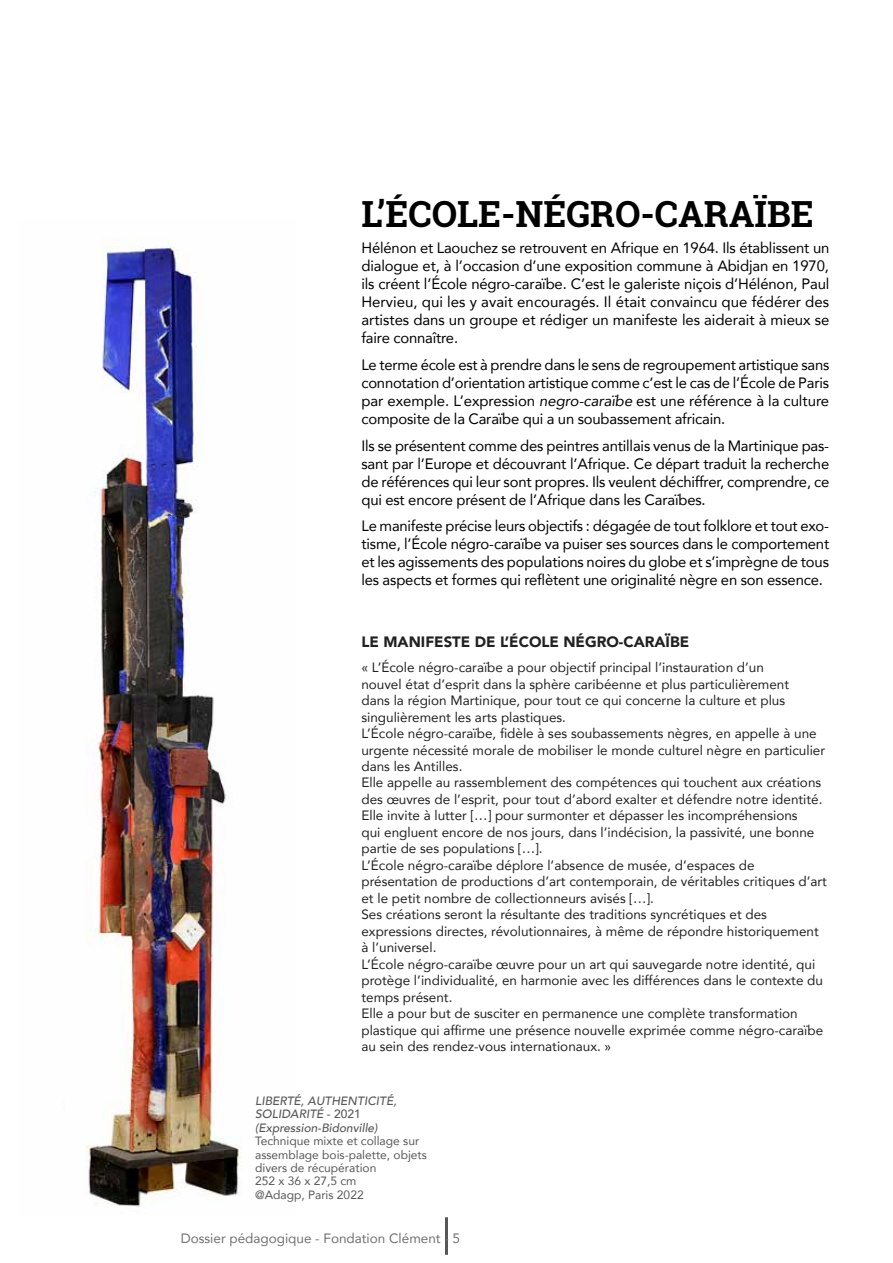
<style>
.page{position:relative;width:893px;height:1263px;background:#fff}
.page>*{position:absolute;margin:0;border:0;box-sizing:border-box;transform-origin:0 0}
.t1{font:700 36px "Roboto Slab";color:#000}
.t2{font:15px/18px "Avenir";letter-spacing:-.01em;color:#000;text-align:justify}
.t3{font:900 15px "Avenir";color:#202122}
.t4{font:13.5px/16.5px "Avenir";color:#202122}
.t5{font:13.5px "Avenir";color:#706f6f}
.t6{font:12px/13.4px "Avenir";color:#575756}
.t7{font:italic 500 12px/13.4px "Avenir";color:#575756}
.s1{font-style:italic}
.s2{font-style:normal}
</style>
<div class="page">
<hr style="left:445px;top:1217px;width:3px;height:38px;background:#575756">
<img style="left:86px;top:242px;width:156px;height:965px">
<h1 class="t1" style="left:361px;top:189px;width:454px">L’ÉCOLE-NÉGRO-CARAÏBE</h1>
<p class="t2" style="left:361px;top:239px;width:469px">Hélénon et Laouchez se retrouvent en Afrique en 1964. Ils établissent un dialogue et, à l’occasion d’une exposition commune à Abidjan en 1970, ils créent l’École négro-caraïbe. C’est le galeriste niçois d’Hélénon, Paul Hervieu, qui les y avait encouragés. Il était convaincu que fédérer des artistes dans un groupe et rédiger un manifeste les aiderait à mieux se faire connaître.</p>
<p class="t2" style="left:361px;top:355px;width:469px">Le terme école est à prendre dans le sens de regroupement artistique sans connotation d’orientation artistique comme c’est le cas de l’École de Paris par exemple. L’expression <span class="s1">negro-caraïbe</span> est une référence à la culture composite de la Caraïbe qui a un soubassement africain.</p>
<p class="t2" style="left:361px;top:436px;width:469px">Ils se présentent comme des peintres antillais venus de la Martinique pas&shy;sant par l’Europe et découvrant l’Afrique. Ce départ traduit la recherche de références qui leur sont propres. Ils veulent déchiffrer, comprendre, ce qui est encore présent de l’Afrique dans les Caraïbes.</p>
<p class="t2" style="left:361px;top:516px;width:469px">Le manifeste précise leurs objectifs : dégagée de tout folklore et tout exo&shy;tisme, l’École négro-caraïbe va puiser ses sources dans le comportement et les agissements des populations noires du globe et s’imprègne de tous les aspects et formes qui reflètent une originalité nègre en son essence.</p>
<p class="t3" style="left:361px;top:628px;width:329px">LE MANIFESTE DE L’ÉCOLE NÉGRO-CARAÏBE</p>
<p class="t4" style="left:361px;top:659px;width:467px">« L’École négro-caraïbe a pour objectif principal l’instauration d’un<br>nouvel état d’esprit dans la sphère caribéenne et plus particulièrement<br>dans la région Martinique, pour tout ce qui concerne la culture et plus singulièrement les arts plastiques.<br>L’École négro-caraïbe, fidèle à ses soubassements nègres, en appelle à une urgente nécessité morale de mobiliser le monde culturel nègre en particulier dans les Antilles.<br>Elle appelle au rassemblement des compétences qui touchent aux créations des œuvres de l’esprit, pour tout d’abord exalter et défendre notre identité.<br>Elle invite à lutter […] pour surmonter et dépasser les incompréhensions<br>qui engluent encore de nos jours, dans l’indécision, la passivité, une bonne partie de ses populations […].<br>L’École négro-caraïbe déplore l’absence de musée, d’espaces de présentation de productions d’art contemporain, de véritables critiques d’art et le petit nombre de collectionneurs avisés […].<br>Ses créations seront la résultante des traditions syncrétiques et des expressions directes, révolutionnaires, à même de répondre historiquement à l’universel.<br>L’École négro-caraïbe œuvre pour un art qui sauvegarde notre identité, qui protège l’individualité, en harmonie avec les différences dans le contexte du temps présent.<br>Elle a pour but de susciter en permanence une complète transformation plastique qui affirme une présence nouvelle exprimée comme négro-caraïbe au sein des rendez-vous internationaux. »</p>
<p class="t7" style="left:255px;top:1094px;width:143px">LIBERTÉ, AUTHENTICITÉ,<br>SOLIDARITÉ <span class="s2">- 2021 </span>(Expression-Bidonville)</p>
<p class="t6" style="left:255px;top:1134px;width:173px">Technique mixte et collage sur assemblage bois-palette, objets divers de récupération<br>252 x 36 x 27,5 cm<br>@Adagp, Paris 2022</p>
<p class="t5" style="left:181px;top:1227px;width:281px">Dossier pédagogique - Fondation Clément - 5</p>
</div>
